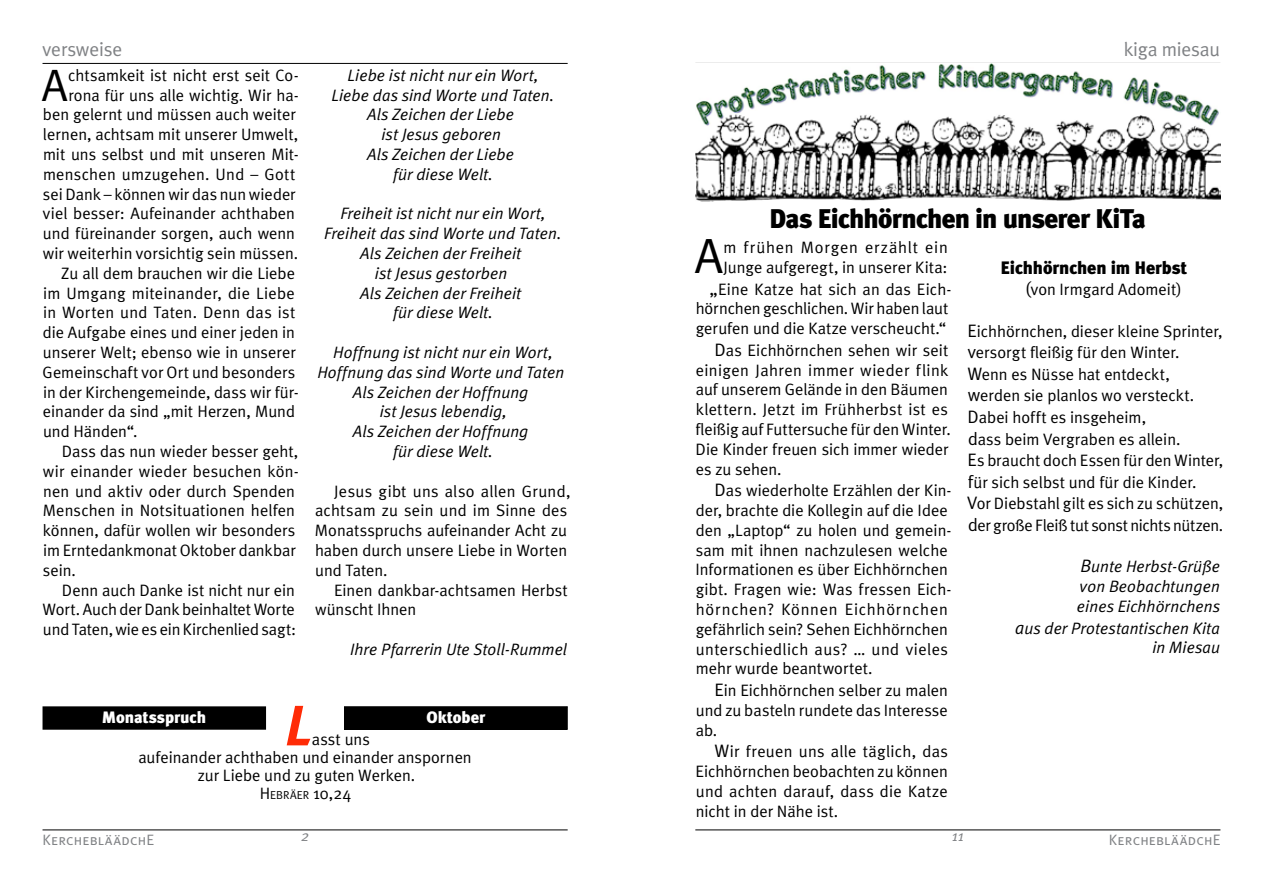
<style>
.page{position:relative;width:1263px;height:893px;background:#fff}
.page>*{position:absolute;margin:0;border:0;box-sizing:border-box;transform-origin:0 0}
.t1{font:italic 700 56.85px "Meta Plus";color:#ff2b06}
.t2{font:49.5px "Meta Plus Normal";color:#000}
.t3{font:45.3px "Meta Plus Normal";color:#000}
.t4{font:900 27px "Meta Plus";letter-spacing:-.03em;color:#000}
.t5{font:19.5px "Meta Plus Normal";letter-spacing:-.01em;color:#808285}
.t6{font:900 18px "Meta Plus";letter-spacing:-.005em;color:#000}
.t7{font:16.5px/19.8px "Meta Plus Normal";color:#000}
.t8{font:italic 16.5px/19.8px "Meta Plus Normal";letter-spacing:.005em;color:#000;text-align:center}
.t9{font:900 16.5px "Meta Plus";color:#fff}
.t10{font:16.5px "Meta Plus Normal";color:#000}
.t11{font:15px "Meta Plus Normal Caps";letter-spacing:.015em;color:#808285}
.t12{font:italic 15px "Meta Plus Normal";color:#808285}
.s1{font-size:11.55px}
.s2{font-size:18px}
</style>
<div class="page">
<hr style="left:43px;top:63px;width:525px;height:1px;background:#000">
<hr style="left:43px;top:830px;width:525px;height:1px;background:#000">
<hr style="left:695px;top:830px;width:525px;height:1px;background:#000">
<hr style="left:695px;top:63px;width:525px;height:1px;background:#000">
<img style="left:695px;top:64px;width:525px;height:138px">
<div style="left:43px;top:707px;width:222px;height:22px;background:#000"></div>
<div style="left:43px;top:706px;width:223px;height:24px;border:2px solid #000"></div>
<div style="left:344px;top:707px;width:223px;height:22px;background:#000"></div>
<div style="left:344px;top:706px;width:224px;height:24px;border:1px solid #000"></div>
<p class="t5" style="left:42px;top:38px;width:81px">versweise</p>
<h3 class="t3" style="left:42px;top:59px;width:27px">A</h3>
<p class="t7" style="left:68px;top:65px;width:232px">chtsamkeit ist nicht erst seit Co-</p>
<p class="t7" style="left:68px;top:85px;width:232px">rona für uns alle wichtig. Wir ha-</p>
<p class="t7" style="left:43px;top:105px;width:254px">ben gelernt und müssen auch weiter</p>
<p class="t7" style="left:43px;top:124px;width:257px">lernen, achtsam mit unserer Umwelt,</p>
<p class="t7" style="left:43px;top:144px;width:257px">mit uns selbst und mit unseren Mit-</p>
<p class="t7" style="left:43px;top:164px;width:254px">menschen umzugehen. Und – Gott</p>
<p class="t7" style="left:43px;top:184px;width:254px">sei Dank – können wir das nun wieder</p>
<p class="t7" style="left:43px;top:204px;width:254px">viel besser: Aufeinander achthaben</p>
<p class="t7" style="left:43px;top:223px;width:253px">und füreinander sorgen, auch wenn</p>
<p class="t7" style="left:43px;top:243px;width:257px">wir weiterhin vorsichtig sein müssen.</p>
<p class="t7" style="left:61px;top:263px;width:235px">Zu all dem brauchen wir die Liebe</p>
<p class="t7" style="left:43px;top:283px;width:253px">im Umgang miteinander, die Liebe</p>
<p class="t7" style="left:43px;top:303px;width:254px">in Worten und Taten. Denn das ist</p>
<p class="t7" style="left:43px;top:322px;width:254px">die Aufgabe eines und einer jeden in</p>
<p class="t7" style="left:43px;top:342px;width:254px">unserer Welt; ebenso wie in unserer</p>
<p class="t7" style="left:43px;top:362px;width:254px">Gemeinschaft vor Ort und besonders</p>
<p class="t7" style="left:43px;top:382px;width:257px">in der Kirchengemeinde, dass wir für-</p>
<p class="t7" style="left:43px;top:402px;width:254px">einander da sind „mit Herzen, Mund</p>
<p class="t7" style="left:43px;top:421px;width:96px">und Händen“.</p>
<p class="t7" style="left:62px;top:441px;width:238px">Dass das nun wieder besser geht,</p>
<p class="t7" style="left:43px;top:461px;width:257px">wir einander wieder besuchen kön-</p>
<p class="t7" style="left:43px;top:481px;width:253px">nen und aktiv oder durch Spenden</p>
<p class="t7" style="left:43px;top:501px;width:254px">Menschen in Notsituationen helfen</p>
<p class="t7" style="left:43px;top:520px;width:254px">können, dafür wollen wir besonders</p>
<p class="t7" style="left:43px;top:540px;width:254px">im Erntedankmonat Oktober dankbar</p>
<p class="t7" style="left:43px;top:560px;width:35px">sein.</p>
<p class="t7" style="left:62px;top:580px;width:235px">Denn auch Danke ist nicht nur ein</p>
<p class="t7" style="left:43px;top:600px;width:254px">Wort. Auch der Dank beinhaltet Worte</p>
<p class="t7" style="left:43px;top:619px;width:255px">und Taten, wie es ein Kirchenlied sagt:</p>
<p class="t8" style="left:331px;top:65px;width:224px">Liebe ist nicht nur ein Wort,<br>Liebe das sind Worte und Taten.<br>Als Zeichen der Liebe<br>ist Jesus geboren<br>Als Zeichen der Liebe<br>für diese Welt.</p>
<p class="t8" style="left:324px;top:204px;width:239px">Freiheit ist nicht nur ein Wort,<br>Freiheit das sind Worte und Taten.<br>Als Zeichen der Freiheit<br>ist Jesus gestorben<br>Als Zeichen der Freiheit<br>für diese Welt.</p>
<p class="t8" style="left:317px;top:342px;width:248px">Hoffnung ist nicht nur ein Wort,<br>Hoffnung das sind Worte und Taten<br>Als Zeichen der Hoffnung<br>ist Jesus lebendig,<br>Als Zeichen der Hoffnung<br>für diese Welt.</p>
<p class="t7" style="left:315px;top:481px;width:257px;text-indent:19px">Jesus gibt uns also allen Grund, achtsam zu sein und im Sinne des<br>Monatsspruchs aufeinander Acht zu haben durch unsere Liebe in Worten und Taten.</p>
<p class="t7" style="left:315px;top:580px;width:254px;text-indent:19px">Einen dankbar-achtsamen Herbst wünscht Ihnen</p>
<p class="t8" style="left:350px;top:639px;width:218px">Ihre Pfarrerin Ute Stoll-Rummel</p>
<h1 class="t1" style="left:285px;top:693px;width:29px">L</h1>
<p class="t9" style="left:102px;top:708px;width:106px">Monatsspruch</p>
<p class="t9" style="left:426px;top:708px;width:60px">Oktober</p>
<p class="t7" style="left:312px;top:729px;width:60px">asst uns</p>
<p class="t7" style="left:138px;top:747px;width:335px">aufeinander achthaben und einander anspornen</p>
<p class="t7" style="left:198px;top:765px;width:219px">zur Liebe und zu guten Werken.</p>
<p class="t10" style="left:260px;top:784px;width:93px">H<span class="s1">EBRÄER</span> 10,24</p>
<p class="t5" style="left:1124px;top:38px;width:98px">kiga miesau</p>
<h3 class="t4" style="left:769px;top:203px;width:378px">Das Eichhörnchen in unserer KiTa</h3>
<h2 class="t2" style="left:695px;top:227px;width:30px">A</h2>
<p class="t7" style="left:723px;top:237px;width:226px">m frühen Morgen erzählt ein<br>Junge aufgeregt, in unserer Kita:</p>
<p class="t7" style="left:696px;top:279px;width:257px;text-indent:14px"><span class="s2">„</span>Eine Katze hat sich an das Eich&shy;hörnchen geschlichen. Wir haben laut gerufen und die Katze verscheucht.“</p>
<p class="t7" style="left:695px;top:340px;width:257px;text-indent:19px"><span class="s2">D</span>as Eichhörnchen sehen wir seit einigen Jahren immer wieder flink auf unserem Gelände in den Bäumen klettern. Jetzt im Frühherbst ist es fleißig auf Futtersuche für den Winter.<br>Die Kinder freuen sich immer wieder es zu sehen.</p>
<p class="t7" style="left:696px;top:480px;width:257px;text-indent:19px"><span class="s2">D</span>as wiederholte Erzählen der Kin&shy;der, brachte die Kollegin auf die Idee den „Laptop“ zu holen und gemein&shy;sam mit ihnen nachzulesen welche Informationen es über Eichhörnchen gibt. Fragen wie: Was fressen Eich&shy;hörnchen? Können Eichhörnchen gefährlich sein? Sehen Eichhörnchen unterschiedlich aus? … und vieles mehr wurde beantwortet.</p>
<p class="t7" style="left:696px;top:680px;width:254px;text-align:justify;text-indent:19px"><span class="s2">E</span>in Eichhörnchen selber zu malen und zu basteln rundete das Interesse ab.</p>
<p class="t7" style="left:696px;top:741px;width:254px;text-align:justify;text-indent:19px"><span class="s2">W</span>ir freuen uns alle täglich, das Eichhörnchen beobachten zu können und achten darauf, dass die Katze nicht in der Nähe ist.</p>
<p class="t6" style="left:1000px;top:257px;width:188px">Eichhörnchen im Herbst</p>
<p class="t7" style="left:1025px;top:279px;width:158px"><span class="s2">(</span>von Irmgard Adomeit)</p>
<p class="t7" style="left:967px;top:320px;width:258px;line-height:21.6px"><span class="s2">E</span>ichhörnchen, dieser kleine Sprinter, <span class="s2">v</span>ersorgt fleißig für den Winter.<br><span class="s2">W</span>enn es Nüsse hat entdeckt, <span class="s2">w</span>erden sie planlos wo versteckt.<br><span class="s2">D</span>abei hofft es insgeheim,<br><span class="s2">d</span>ass beim Vergraben es allein.<br><span class="s2">E</span>s braucht doch Essen für den Winter, <span class="s2">f</span>ür sich selbst und für die Kinder.<br><span class="s2">V</span>or Diebstahl gilt es sich zu schützen, <span class="s2">d</span>er große Fleiß tut sonst nichts nützen.</p>
<p class="t8" style="left:1077px;top:557px;width:145px;text-align:justify"><span class="s2">B</span>unte Herbst-Grüße von Beobachtungen eines Eichhörnchens</p>
<p class="t8" style="left:1015px;top:618px;width:206px;text-align:right"><span class="s2">a</span>us der Protestantischen Kita in Miesau</p>
<p class="t12" style="left:301px;top:827px;width:10px">2</p>
<p class="t12" style="left:952px;top:827px;width:13px">11</p>
<p class="t11" style="left:43px;top:831px;width:113px">KerchebläädchE</p>
<p class="t11" style="left:1109px;top:831px;width:113px">KerchebläädchE</p>
</div>
